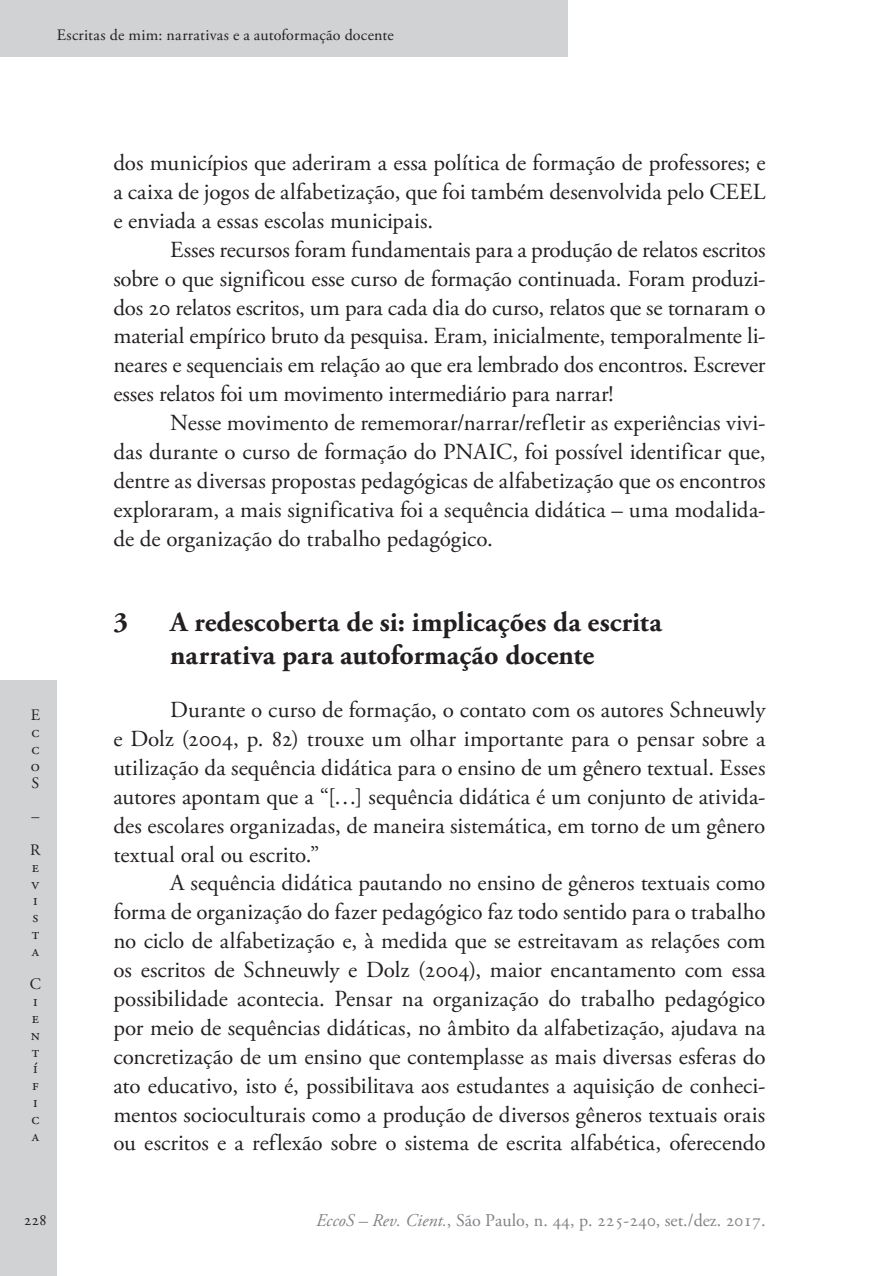
<style>
.page{position:relative;width:879px;height:1276px;background:#fff}
.page>*{position:absolute;margin:0;border:0;box-sizing:border-box;transform-origin:0 0}
.Ec_SubTitulo{font:700 28px/32.8px "Adobe Garamond Pro";letter-spacing:.005em;color:#231f20}
.Ec_Normal{font:23px/28.8px "Adobe Garamond Pro";letter-spacing:-.005em;color:#231f20;text-align:justify}
.t1{font:18px "Adobe Garamond Pro";color:#808285}
.t2{font:16px/16.8px "Adobe Garamond Pro";letter-spacing:.015em;color:#231f20;text-align:justify}
.s1{font-style:italic}
</style>
<div class="page">
<div style="left:0;top:680px;width:57px;height:596px;background:#d1d2d4"></div>
<div style="left:0;top:0;width:567px;height:57px;background:#d1d2d4"></div>
<p class="t2" style="left:57px;top:27px;width:339px">Escritas de mim: narrativas e a autoformação docente</p>
<p class="t2" style="left:31px;top:707px;width:11px">E c c o S</p>
<p class="t2" style="left:30px;top:800px;width:12px;line-height:33.6px">–<br>R</p>
<p class="t2" style="left:32px;top:859px;width:9px">e v i s t a</p>
<p class="t2" style="left:30px;top:976px;width:13px;text-align:left">C i e n t í f i c a</p>
<p class="Ec_Normal" style="left:113px;top:149px;width:653px">dos municípios que aderiram a essa política de formação de professores; e a caixa de jogos de alfabetização, que foi também desenvolvida pelo CEEL e enviada a essas escolas municipais.</p>
<p class="Ec_Normal" style="left:113px;top:236px;width:653px;text-indent:57px">Esses recursos foram fundamentais para a produção de relatos escritos sobre o que significou esse curso de formação continuada. Foram produzi&shy;dos 20 relatos escritos, um para cada dia do curso, relatos que se tornaram o material empírico bruto da pesquisa. Eram, inicialmente, temporalmente li&shy;neares e sequenciais em relação ao que era lembrado dos encontros. Escrever esses relatos foi um movimento intermediário para narrar!</p>
<p class="Ec_Normal" style="left:113px;top:409px;width:654px;text-indent:57px">Nesse movimento de rememorar/narrar/refletir as experiências vivi&shy;das durante o curso de formação do PNAIC, foi possível identificar que, dentre as diversas propostas pedagógicas de alfabetização que os encontros exploraram, a mais significativa foi a sequência didática – uma modalida&shy;de de organização do trabalho pedagógico.</p>
<p class="Ec_SubTitulo" style="left:113px;top:606px;width:16px">3</p>
<p class="Ec_SubTitulo" style="left:170px;top:606px;width:493px">A redescoberta de si: implicações da escrita narrativa para autoformação docente</p>
<p class="Ec_Normal" style="left:113px;top:696px;width:654px;text-indent:57px">Durante o curso de formação, o contato com os autores Schneuwly e Dolz (2004, p. 82) trouxe um olhar importante para o pensar sobre a utilização da sequência didática para o ensino de um gênero textual. Esses autores apontam que a “[…] sequência didática é um conjunto de ativida&shy;des escolares organizadas, de maneira sistemática, em torno de um gênero textual oral ou escrito.”</p>
<p class="Ec_Normal" style="left:113px;top:869px;width:654px;text-indent:57px">A sequência didática pautando no ensino de gêneros textuais como forma de organização do fazer pedagógico faz todo sentido para o trabalho no ciclo de alfabetização e, à medida que se estreitavam as relações com os escritos de Schneuwly e Dolz (2004), maior encantamento com essa possibilidade acontecia. Pensar na organização do trabalho pedagógico por meio de sequências didáticas, no âmbito da alfabetização, ajudava na concretização de um ensino que contemplasse as mais diversas esferas do ato educativo, isto é, possibilitava aos estudantes a aquisição de conheci&shy;mentos socioculturais como a produção de diversos gêneros textuais orais ou escritos e a reflexão sobre o sistema de escrita alfabética, oferecendo</p>
<p class="t2" style="left:24px;top:1212px;width:25px">228</p>
<p class="t1" style="left:316px;top:1209px;width:451px"><span class="s1">EccoS – Rev. Cient.</span>, São Paulo, n. 44, p. 225-240, set./dez. 2017.</p>
</div>
